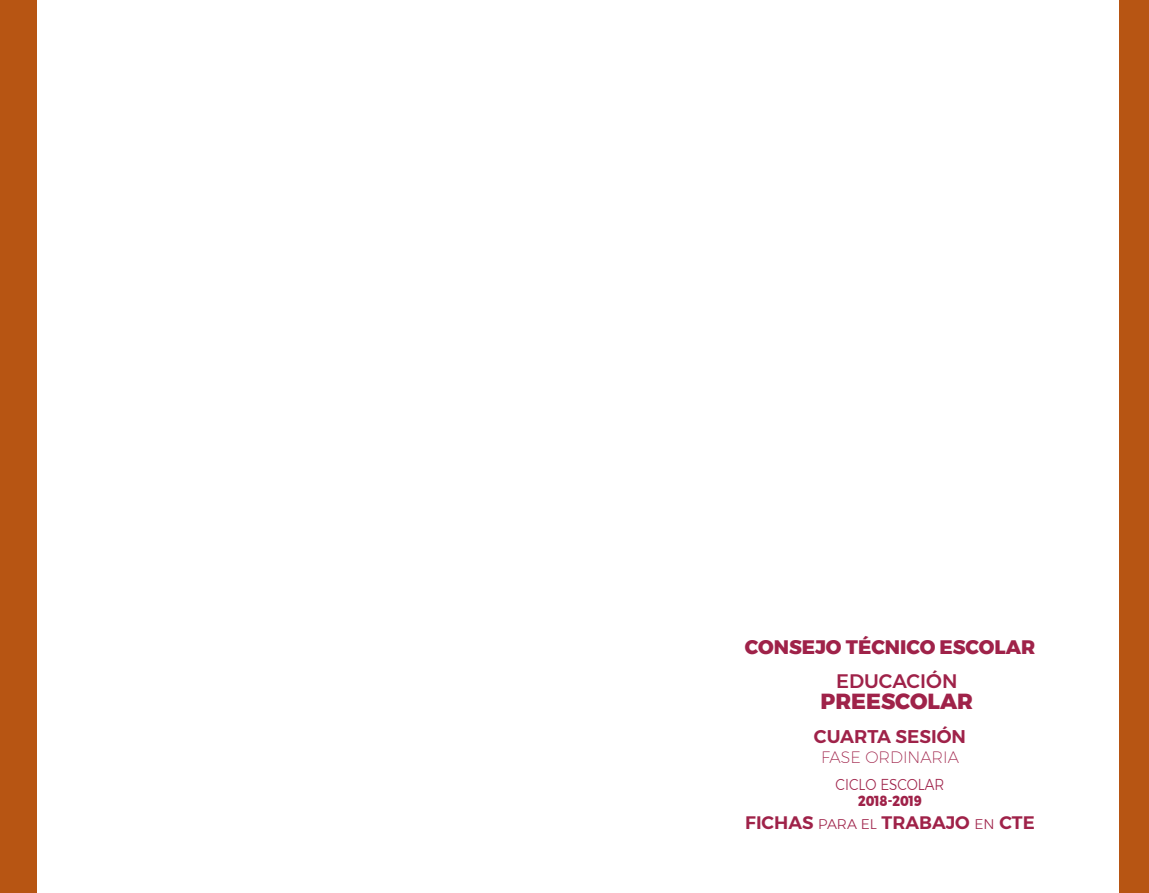
<style>
.page{position:relative;width:1149px;height:893px;background:#fff}
.page>*{position:absolute;margin:0;border:0;box-sizing:border-box;transform-origin:0 0}
.t1{font:800 21.75px "Montserrat";color:#9f2249}
.t2{font:800 19.5px "Montserrat";color:#9f2249}
.t3{font:500 19.5px "Montserrat";color:#9f2249}
.t4{font:600 18.3px "Montserrat";color:#9f2249}
.t5{font:600 18px "Montserrat";color:#9f2249}
.t6{font:200 16.05px "Montserrat";color:#9f2249}
.t7{font:300 15.75px "Montserrat";color:#9f2249;scale:.86 1}
.t8{font:800 14.55px "Montserrat";color:#9f2249;scale:.86 1}
.s1{font-weight:300;font-size:13.95px}
</style>
<div class="page">
<div style="left:0;top:0;width:37px;height:893px;background:#b75513"></div>
<div style="left:1118px;top:0;width:30px;height:893px;background:#b75513"></div>
<p class="t2" style="left:744px;top:631px;width:292px">CONSEJO TÉCNICO ESCOLAR</p>
<p class="t3" style="left:835px;top:666px;width:123px">EDUCACIÓN</p>
<p class="t1" style="left:820px;top:683px;width:154px">PREESCOLAR</p>
<p class="t4" style="left:813px;top:722px;width:154px">CUARTA SESIÓN</p>
<p class="t6" style="left:820px;top:745px;width:139px">FASE ORDINARIA</p>
<p class="t7" style="left:835px;top:772px;width:128px">CICLO ESCOLAR</p>
<p class="t8" style="left:857px;top:789px;width:76px">2018-2019</p>
<p class="t5" style="left:745px;top:808px;width:291px">FICHAS <span class="s1">PARA EL</span> TRABAJO <span class="s1">EN</span> CTE</p>
</div>
